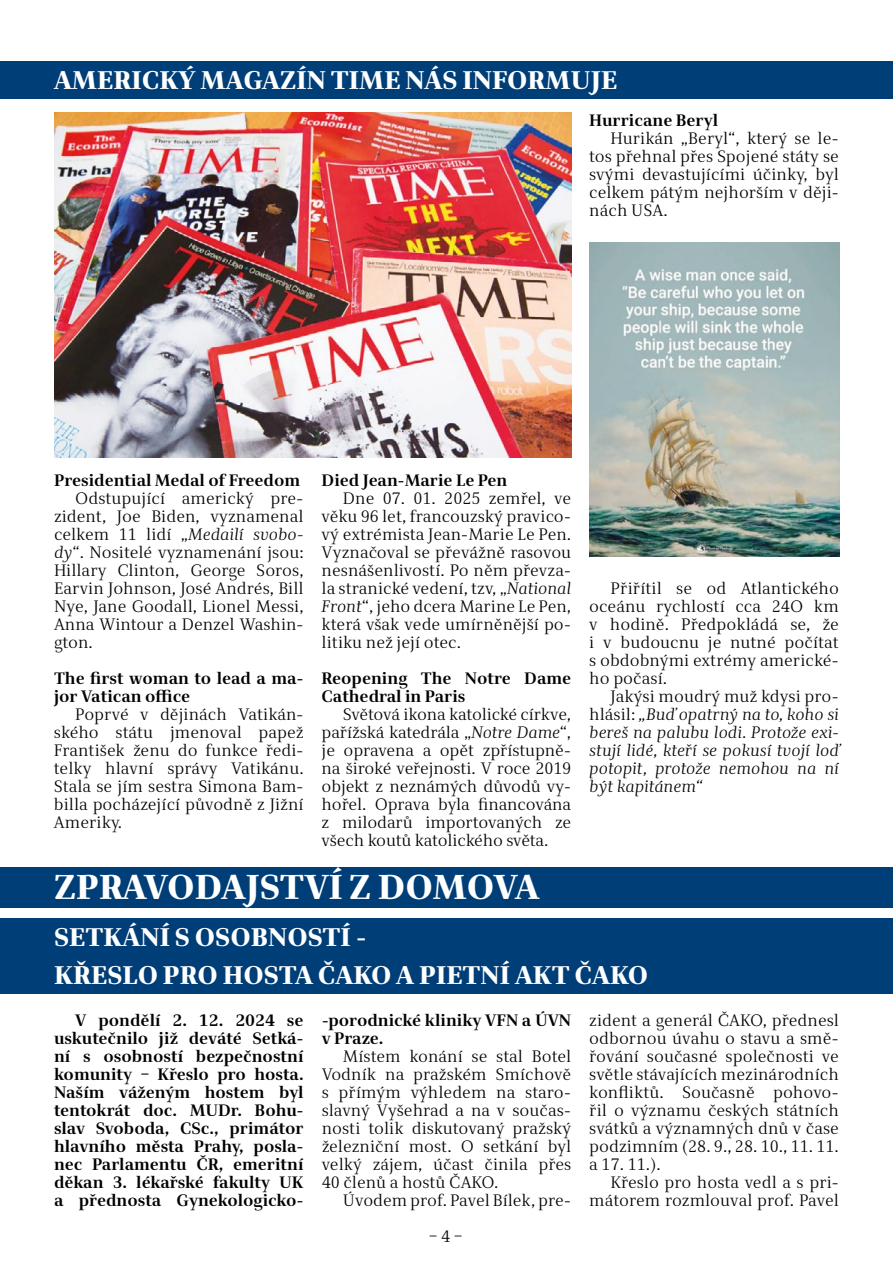
<style>
.page{position:relative;width:893px;height:1263px;background:#fff}
.page>*{position:absolute;margin:0;border:0;box-sizing:border-box;transform-origin:0 0}
.t1{font:800 34.5px "Alfon";color:#fff}
.t2{font:800 25.5px "Alfon";color:#fff}
.t3{font:16.5px/18px "Alfon";color:#000;text-align:justify}
.t4{font:700 16.5px/18px "Alfon";color:#000}
.t5{font:italic 16.5px/18px "Alfon";color:#000;text-align:justify}
.s1{font-style:italic}
.s2{font-style:normal}
</style>
<div class="page">
<div style="left:0;top:867px;width:893px;height:40px;background:#003e78"></div>
<div style="left:0;top:918px;width:893px;height:38px;background:#003e78"></div>
<div style="left:0;top:62px;width:893px;height:37px;background:#003e78"></div>
<div style="left:0;top:956px;width:893px;height:37px;background:#003e78"></div>
<img style="left:54px;top:113px;width:517px;height:345px">
<img style="left:589px;top:242px;width:250px;height:315px">
<h2 class="t2" style="left:54px;top:65px;width:565px">AMERICKÝ MAGAZÍN TIME NÁS INFORMUJE</h2>
<p class="t4" style="left:589px;top:112px;width:130px">Hurricane Beryl</p>
<p class="t3" style="left:589px;top:130px;width:251px;text-indent:21px">Hurikán „Beryl“, který se le&shy;tos přehnal přes Spojené státy se svými devastujícími účinky, byl celkem pátým nejhorším v ději&shy;nách USA.</p>
<p class="t4" style="left:54px;top:472px;width:248px">Presidential Medal of Freedom</p>
<p class="t3" style="left:54px;top:490px;width:251px;text-indent:21px">Odstupující americký pre&shy;zident, Joe Biden, vyznamenal celkem 11 lidí „<span class="s1">Medailí svobo&shy;dy</span>“. Nositelé vyznamenání jsou:<br>Hillary Clinton, George Soros, Earvin Johnson, José Andrés, Bill Nye, Jane Goodall, Lionel Messi, Anna Wintour a Denzel Washin&shy;gton.</p>
<p class="t4" style="left:54px;top:670px;width:251px">The first woman to lead a ma&shy;jor Vatican office</p>
<p class="t3" style="left:54px;top:706px;width:251px;text-indent:21px">Poprvé v dějinách Vatikán&shy;ského státu jmenoval papež František ženu do funkce ředi&shy;telky hlavní správy Vatikánu.<br>Stala se jím sestra Simona Bam&shy;billa pocházející původně z Jižní Ameriky.</p>
<p class="t4" style="left:322px;top:472px;width:187px">Died Jean-Marie Le Pen</p>
<p class="t3" style="left:322px;top:490px;width:251px;text-indent:21px">Dne 07. 01. 2025 zemřel, ve věku 96 let, francouzský pravico&shy;vý extrémista Jean-Marie Le Pen.<br>Vyznačoval se převážně rasovou nesnášenlivostí. Po něm převza&shy;la stranické vedení, tzv, „<span class="s1">National Front</span>“, jeho dcera Marine Le Pen, která však vede umírněnější po&shy;litiku než její otec.</p>
<p class="t4" style="left:322px;top:670px;width:251px">Reopening The Notre Dame<br>Cathedral in Paris</p>
<p class="t3" style="left:322px;top:706px;width:251px;text-indent:21px">Světová ikona katolické církve, pařížská katedrála „<span class="s1">Notre Dame</span>“, je opravena a opět zpřístupně&shy;na široké veřejnosti. V roce 2019 objekt z neznámých důvodů vy&shy;hořel. Oprava byla financována z milodarů importovaných ze všech koutů katolického světa.</p>
<h1 class="t1" style="left:54px;top:866px;width:487px">ZPRAVODAJSTVÍ Z DOMOVA</h1>
<h2 class="t2" style="left:54px;top:921px;width:314px">SETKÁNÍ S OSOBNOSTÍ -</h2>
<p class="t3" style="left:589px;top:580px;width:251px;text-indent:21px">Přiřítil se od Atlantického oceánu rychlostí cca 24O km v hodině. Předpokládá se, že i v budoucnu je nutné počítat s obdobnými extrémy americké&shy;ho počasí.</p>
<p class="t5" style="left:589px;top:688px;width:251px;text-indent:21px"><span class="s2">Jakýsi moudrý muž kdysi pro&shy;hlásil:</span> „Buď opatrný na to, koho si bereš na palubu lodi. Protože exi&shy;stují lidé, kteří se pokusí tvojí loď potopit, protože nemohou na ní být kapitánem“</p>
<h2 class="t2" style="left:54px;top:960px;width:596px">KŘESLO PRO HOSTA ČAKO A PIETNÍ AKT ČAKO</h2>
<p class="t4" style="left:54px;top:1012px;width:251px;text-align:justify;text-indent:21px">V pondělí 2. 12. 2024 se uskutečnilo již deváté Setká&shy;ní s osobností bezpečnostní komunity – Křeslo pro hosta.<br>Naším váženým hostem byl tentokrát doc. MUDr. Bohu&shy;slav Svoboda, CSc., primátor hlavního města Prahy, posla&shy;nec Parlamentu ČR, emeritní děkan 3. lékařské fakulty UK a přednosta Gynekologicko-</p>
<p class="t4" style="left:322px;top:1012px;width:251px">-porodnické kliniky VFN a ÚVN v Praze.</p>
<p class="t3" style="left:322px;top:1048px;width:251px;text-indent:21px">Místem konání se stal Botel Vodník na pražském Smíchově s přímým výhledem na staro&shy;slavný Vyšehrad a na v součas&shy;nosti tolik diskutovaný pražský železniční most. O setkání byl velký zájem, účast činila přes 40 členů a hostů ČAKO.</p>
<p class="t3" style="left:343px;top:1192px;width:230px">Úvodem prof. Pavel Bílek, pre-</p>
<p class="t3" style="left:429px;top:1228px;width:35px">– 4 –</p>
<p class="t3" style="left:589px;top:1012px;width:251px">zident a generál ČAKO, přednesl odbornou úvahu o stavu a smě&shy;řování současné společnosti ve světle stávajících mezinárodních konfliktů. Současně pohovo&shy;řil o významu českých státních svátků a významných dnů v čase podzimním (28. 9., 28. 10., 11. 11. a 17. 11.).</p>
<p class="t3" style="left:589px;top:1174px;width:251px;text-align:right">Křeslo pro hosta vedl a s pri&shy;mátorem rozmlouval prof. Pavel</p>
</div>
